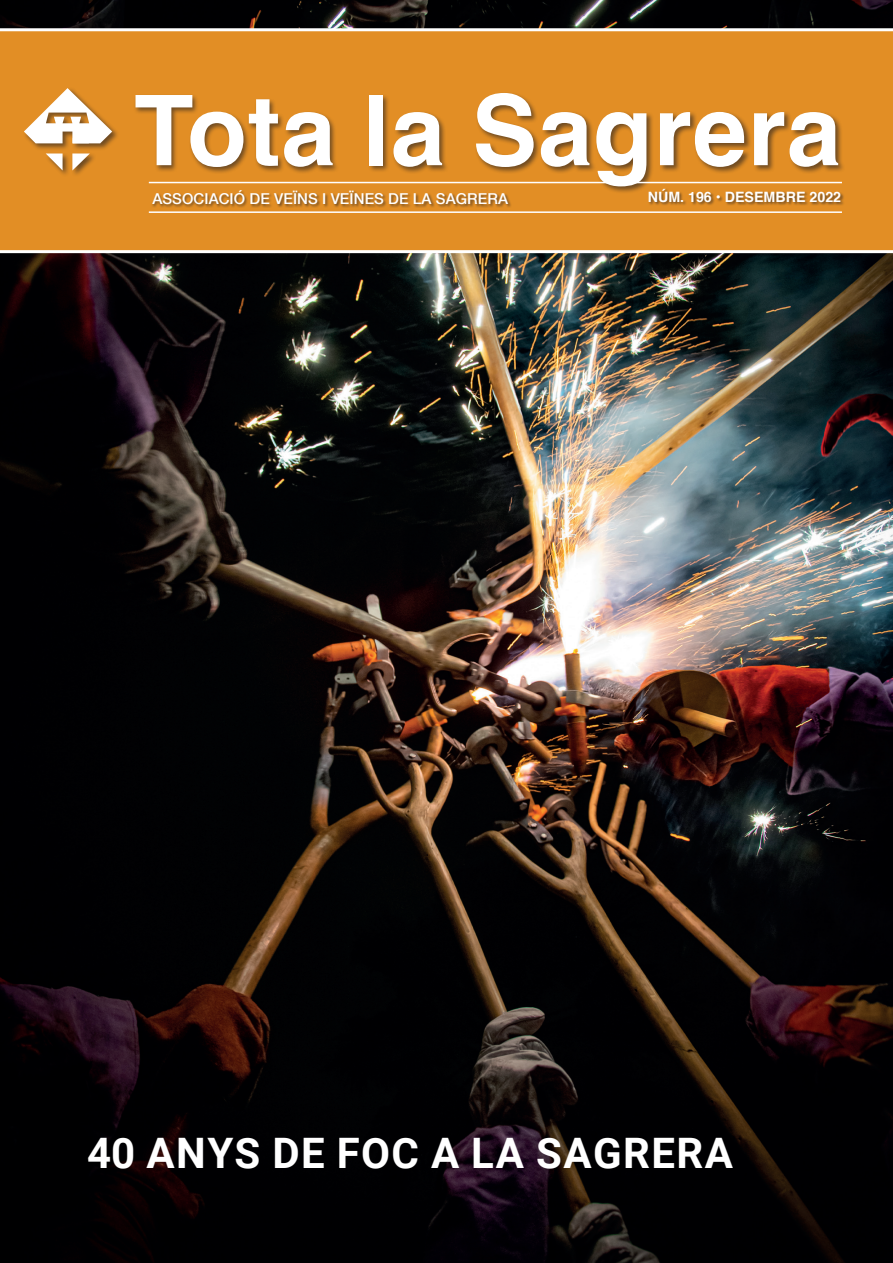
<style>
.page{position:relative;width:893px;height:1263px;background:#fff}
.page>*{position:absolute;margin:0;border:0;box-sizing:border-box;transform-origin:0 0}
.t1{font:700 97.5px "Helvetica";letter-spacing:.01em;color:#fff}
.t2{font:700 42px "Roboto";letter-spacing:.035em;color:#fff}
.t3{font:500 15px "Helvetica Neue";letter-spacing:.005em;color:#fff}
.t4{font:700 14.25px "Helvetica";color:#fff}
</style>
<div class="page">
<img style="left:0;top:0;width:893px;height:1263px">
<div style="left:0;top:30px;width:893px;height:223px;background:#e28e25"></div>
<div style="left:133px;top:91px;width:712px;height:103px;background:#231f20;opacity:.6"></div>
<div style="left:648px;top:188px;width:197px;height:18px;background:#231f20;opacity:.6"></div>
<div style="left:151px;top:190px;width:361px;height:18px;background:#231f20;opacity:.6"></div>
<hr style="left:0;top:28px;width:893px;height:3px;background:#fff">
<hr style="left:0;top:250px;width:893px;height:3px;background:#fff">
<hr style="left:149px;top:211px;width:693px;height:2px;background:#fff">
<hr style="left:149px;top:182px;width:693px;height:1px;background:#fff">
<div style="left:23px;top:87px;width:96px;height:91px;background:#231f20;opacity:.6"></div>
<svg style="left:24px;top:88px;width:88px;height:55px"></svg>
<svg style="left:46px;top:153px;width:17px;height:17px"></svg>
<svg style="left:72px;top:153px;width:18px;height:17px"></svg>
<h1 class="t1" style="left:134px;top:52px;width:708px">Tota la Sagrera</h1>
<p class="t3" style="left:152px;top:190px;width:357px">ASSOCIACIÓ DE VEÏNS I VEÏNES DE LA SAGRERA</p>
<p class="t4" style="left:648px;top:186px;width:195px">NÚM. 196 • DESEMBRE 2022</p>
<h2 class="t2" style="left:87px;top:1123px;width:647px">40 ANYS DE FOC A LA SAGRERA</h2>
</div>
